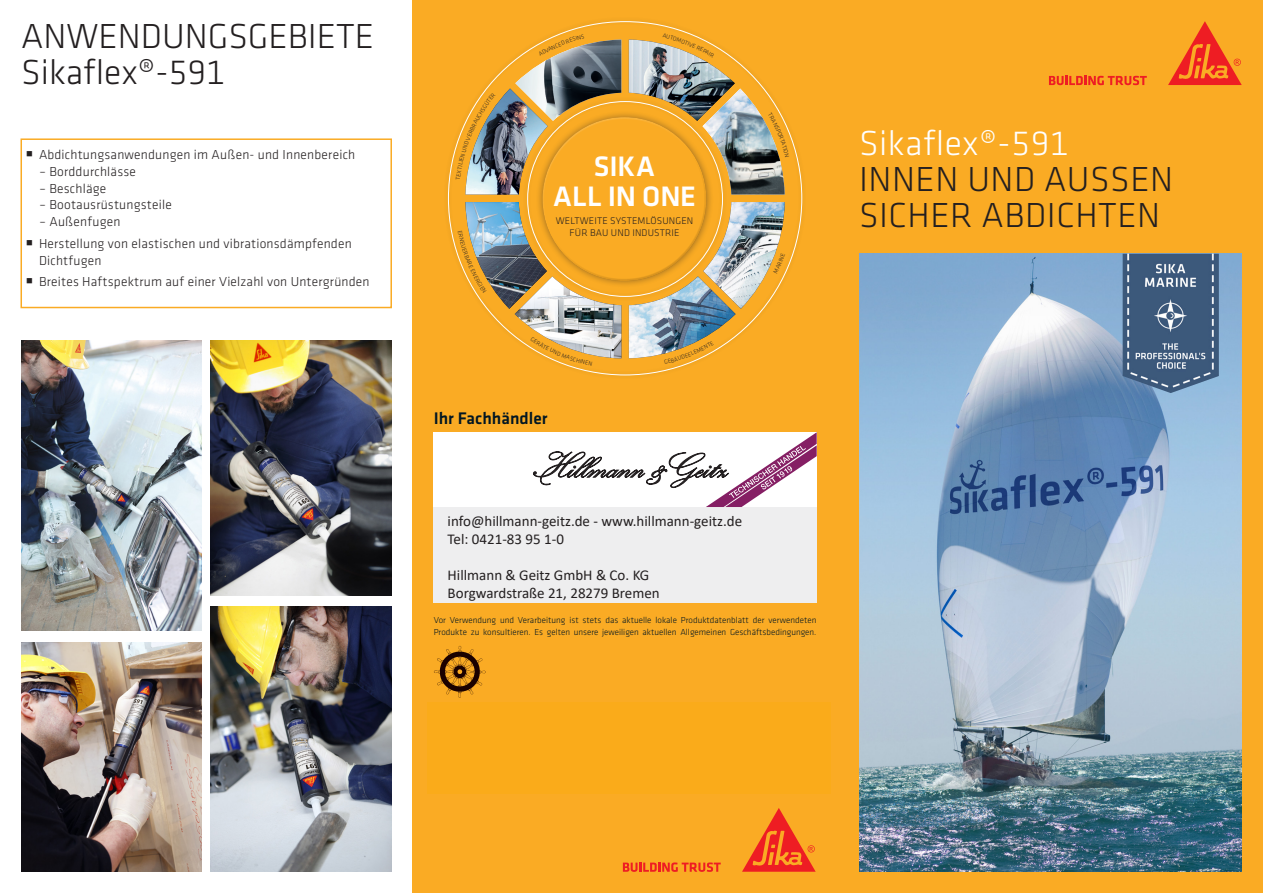
<style>
.page{position:relative;width:1263px;height:893px;background:#fff}
.page>*{position:absolute;margin:0;border:0;box-sizing:border-box;transform-origin:0 0}
.t1{font:300 36px/36px "Klavika";color:#231f20}
.t2{font:300 36px "Klavika";letter-spacing:.015em;color:#fff}
.t3{font:500 29.25px/29.2px "Klavika";letter-spacing:-.005em;color:#fff;text-align:center}
.t4{font:500 17.4px "Klavika";color:#011622}
.t5{font:15px/18px "Calibri";color:#231f20}
.t6{font:300 13.5px/21.1px "Klavika";letter-spacing:.015em;color:#231f20}
.t7{font:300 10.05px/12px "Klavika";letter-spacing:.015em;color:#231f20;text-align:center}
.t8{font:300 9px/12.8px "Klavika";color:#011622}
</style>
<div class="page">
<div style="left:412px;top:0;width:851px;height:893px;background:#faab24"></div>
<img style="left:21px;top:340px;width:181px;height:291px">
<img style="left:211px;top:340px;width:180px;height:255px">
<img style="left:211px;top:607px;width:180px;height:265px">
<img style="left:21px;top:642px;width:181px;height:230px">
<img style="left:859px;top:254px;width:383px;height:618px">
<svg style="left:1049px;top:76px;width:98px;height:9px"></svg>
<svg style="left:1168px;top:21px;width:74px;height:64px"></svg>
<svg style="left:623px;top:862px;width:98px;height:10px"></svg>
<svg style="left:742px;top:808px;width:74px;height:64px"></svg>
<img style="left:1123px;top:254px;width:96px;height:139px">
<div style="left:21px;top:138px;width:371px;height:170px;border:2px solid #faab24"></div>
<img style="left:434px;top:646px;width:52px;height:52px">
<div style="left:428px;top:702px;width:403px;height:92px;background:#faab1a"></div>
<div style="left:433px;top:432px;width:384px;height:171px;background:#fff"></div>
<div style="left:433px;top:507px;width:384px;height:96px;background:#eeeeef"></div>
<svg style="left:533px;top:432px;width:284px;height:75px"></svg>
<img style="left:629px;top:33px;width:160px;height:162px">
<svg style="left:458px;top:202px;width:163px;height:164px"></svg>
<img style="left:629px;top:202px;width:156px;height:162px">
<svg style="left:456px;top:34px;width:165px;height:161px"></svg>
<h1 class="t1" style="left:21px;top:18px;width:354px">ANWENDUNGSGEBIETE<br>Sikaflex®-591</h1>
<p class="t6" style="left:39px;top:143px;width:318px">Abdichtungsanwendungen im Außen- und Innenbereich</p>
<p class="t6" style="left:39px;top:160px;width:98px">– Borddurchlässe</p>
<p class="t6" style="left:39px;top:177px;width:69px">– Beschläge</p>
<p class="t6" style="left:39px;top:194px;width:134px">– Bootausrüstungsteile</p>
<p class="t6" style="left:39px;top:211px;width:314px">– Außenfugen<br>Herstellung von elastischen und vibrationsdämpfenden</p>
<p class="t6" style="left:39px;top:249px;width:332px">Dichtfugen<br>Breites Haftspektrum auf einer Vielzahl von Untergründen</p>
<h2 class="t3" style="left:553px;top:151px;width:144px">SIKA<br>ALL IN ONE</h2>
<p class="t7" style="left:556px;top:214px;width:139px">WELTWEITE SYSTEMLÖSUNGEN<br>FÜR BAU UND INDUSTRIE</p>
<h1 class="t2" style="left:859px;top:121px;width:211px">Sikaflex®-591</h1>
<h1 class="t1" style="left:859px;top:160px;width:316px">INNEN UND AUSSEN<br>SICHER ABDICHTEN</h1>
<p class="t4" style="left:434px;top:406px;width:115px">Ihr Fachhändler</p>
<p class="t5" style="left:448px;top:511px;width:296px">info@hillmann-geitz.de - www.hillmann-geitz.de<br>Tel: 0421-83 95 1-0</p>
<p class="t5" style="left:448px;top:565px;width:214px">Hillmann &amp; Geitz GmbH &amp; Co. KG<br>Borgwardstraße 21, 28279 Bremen</p>
<p class="t8" style="left:434px;top:613px;width:384px">Vor Verwendung und Verarbeitung ist stets das aktuelle lokale Produktdatenblatt der verwendeten<br>Produkte zu konsultieren. Es gelten unsere jeweiligen aktuellen Allgemeinen Geschäftsbedingungen.</p>
</div>
